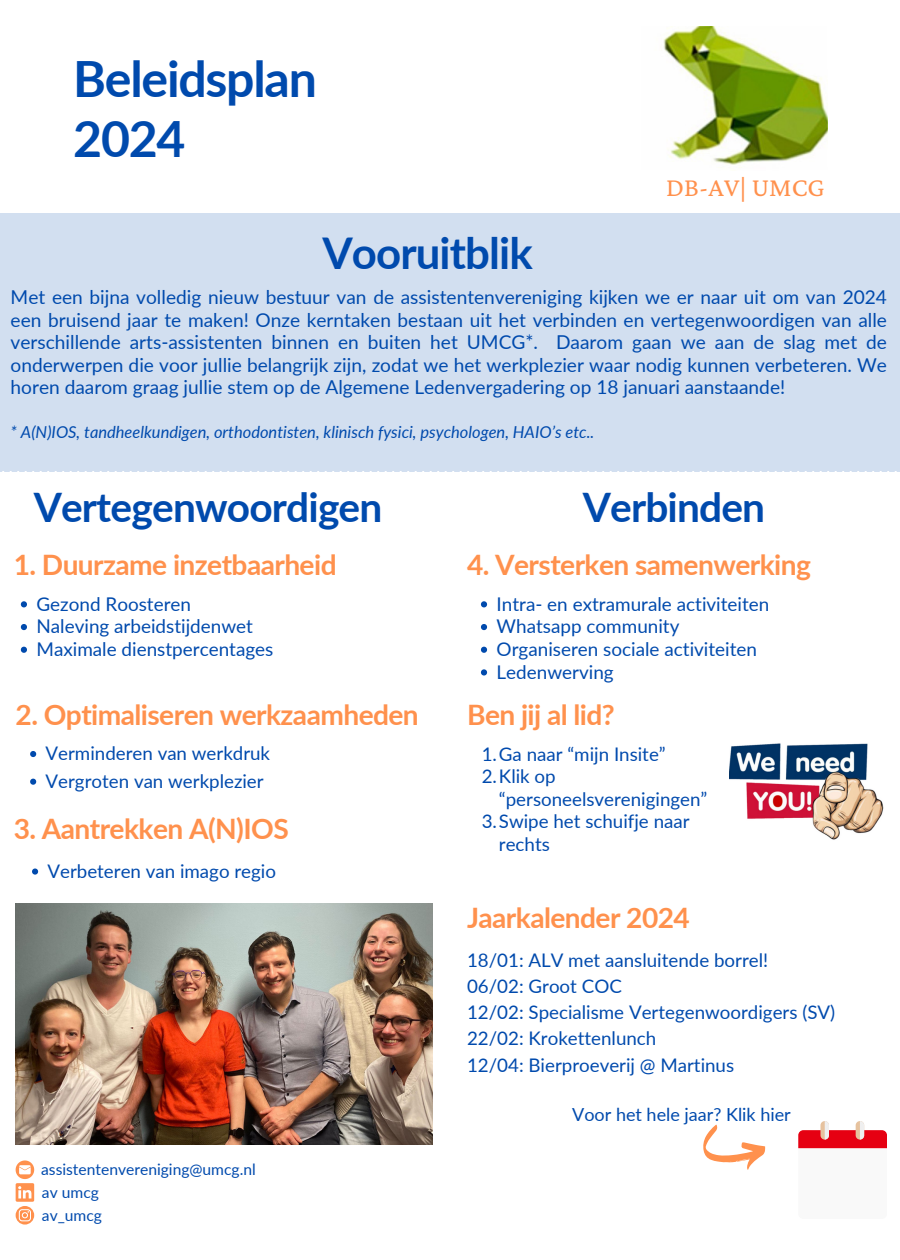
<style>
.page{position:relative;width:900px;height:1260px;background:#fff}
.page>*{position:absolute;margin:0;border:0;box-sizing:border-box;transform-origin:0 0}
.t1{font:700 50px/60px "Lato";letter-spacing:-.025em;color:#004aad}
.t2{font:700 43.75px "Lato";letter-spacing:-.02em;color:#004aad}
.t3{font:700 40.62px "Lato";letter-spacing:-.02em;color:#004aad}
.t4{font:700 28.12px "Lato";letter-spacing:-.02em;color:#ff914d}
.t5{font:27.06px "Crimson Pro";color:#ff914d}
.t6{font:19.12px/22.5px "Lato";color:#004aad;text-align:justify}
.t7{font:18.94px "Lato";color:#004aad}
.t8{font:18.75px/22.5px "Lato";color:#004aad}
.t9{font:18px "Lato";color:#004aad}
.t10{font:italic 16.5px "Lato";color:#004aad}
.t11{font:15.62px "Lato";color:#004aad}
</style>
<div class="page">
<div style="left:0;top:213px;width:900px;height:258px;background:#d2dff0"></div>
<svg style="left:798px;top:1121px;width:89px;height:28px"></svg>
<svg style="left:703px;top:1125px;width:62px;height:45px"></svg>
<img style="left:663px;top:26px;width:164px;height:139px">
<img style="left:16px;top:904px;width:417px;height:240px">
<svg style="left:16px;top:1160px;width:18px;height:65px"></svg>
<img style="left:730px;top:743px;width:154px;height:97px">
<svg style="left:30px;top:751px;width:6px;height:6px"></svg>
<svg style="left:30px;top:779px;width:6px;height:6px"></svg>
<svg style="left:21px;top:601px;width:6px;height:6px"></svg>
<svg style="left:21px;top:624px;width:6px;height:6px"></svg>
<svg style="left:21px;top:647px;width:6px;height:6px"></svg>
<svg style="left:32px;top:869px;width:6px;height:6px"></svg>
<svg style="left:481px;top:601px;width:6px;height:6px"></svg>
<svg style="left:481px;top:624px;width:6px;height:6px"></svg>
<svg style="left:481px;top:647px;width:6px;height:6px"></svg>
<svg style="left:481px;top:669px;width:6px;height:7px"></svg>
<p class="t1" style="left:73px;top:48px;width:245px">Beleidsplan<br>2024</p>
<p class="t5" style="left:666px;top:172px;width:160px">DB-AV| UMCG</p>
<p class="t2" style="left:322px;top:226px;width:212px">Vooruitblik</p>
<p class="t6" style="left:11px;top:286px;width:878px">Met een bijna volledig nieuw bestuur van de assistentenvereniging kijken we er naar uit om van 2024 een bruisend jaar te maken! Onze kerntaken bestaan uit het verbinden en vertegenwoordigen van alle verschillende arts-assistenten binnen en buiten het UMCG*. Daarom gaan we aan de slag met de onderwerpen die voor jullie belangrijk zijn, zodat we het werkplezier waar nodig kunnen verbeteren. We horen daarom graag jullie stem op de Algemene Ledenvergadering op 18 januari aanstaande!</p>
<p class="t10" style="left:11px;top:422px;width:585px">* A(N)IOS, tandheelkundigen, orthodontisten, klinisch fysici, psychologen, HAIO’s etc..</p>
<p class="t3" style="left:34px;top:482px;width:350px">Vertegenwoordigen</p>
<p class="t3" style="left:583px;top:482px;width:184px">Verbinden</p>
<p class="t4" style="left:14px;top:547px;width:324px">1. Duurzame inzetbaarheid</p>
<p class="t4" style="left:467px;top:547px;width:345px">4. Versterken samenwerking</p>
<p class="t7" style="left:36px;top:592px;width:156px">Gezond Roosteren</p>
<p class="t7" style="left:36px;top:615px;width:218px">Naleving arbeidstijdenwet</p>
<p class="t7" style="left:36px;top:637px;width:239px">Maximale dienstpercentages</p>
<p class="t4" style="left:16px;top:697px;width:405px">2. Optimaliseren werkzaamheden</p>
<p class="t8" style="left:46px;top:742px;width:226px">Verminderen van werkdruk</p>
<p class="t8" style="left:46px;top:770px;width:220px">Vergroten van werkplezier</p>
<p class="t4" style="left:14px;top:811px;width:277px">3. Aantrekken A(N)IOS</p>
<p class="t8" style="left:47px;top:859px;width:230px">Verbeteren van imago regio</p>
<p class="t11" style="left:41px;top:1160px;width:216px">assistentenvereniging@umcg.nl</p>
<p class="t11" style="left:42px;top:1182px;width:58px">av umcg</p>
<p class="t11" style="left:42px;top:1205px;width:62px">av_umcg</p>
<p class="t7" style="left:497px;top:592px;width:274px">Intra- en extramurale activiteiten</p>
<p class="t7" style="left:497px;top:615px;width:184px">Whatsapp community</p>
<p class="t7" style="left:497px;top:637px;width:262px">Organiseren sociale activiteiten</p>
<p class="t7" style="left:497px;top:660px;width:119px">Ledenwerving</p>
<p class="t4" style="left:467px;top:697px;width:149px">Ben jij al lid?</p>
<p class="t8" style="left:482px;top:742px;width:186px">1.Ga naar “mijn Insite”</p>
<p class="t8" style="left:499px;top:765px;width:210px;text-indent:-17px">2.Klik op “personeelsverenigingen”</p>
<p class="t8" style="left:499px;top:810px;width:192px;text-indent:-17px">3.Swipe het schuifje naar rechts</p>
<p class="t4" style="left:467px;top:900px;width:224px">Jaarkalender 2024</p>
<p class="t8" style="left:467px;top:948px;width:303px">18/01: ALV met aansluitende borrel!</p>
<p class="t8" style="left:467px;top:974px;width:156px">06/02: Groot COC</p>
<p class="t8" style="left:467px;top:1001px;width:370px">12/02: Specialisme Vertegenwoordigers (SV)</p>
<p class="t8" style="left:467px;top:1027px;width:191px">22/02: Krokettenlunch</p>
<p class="t8" style="left:467px;top:1053px;width:269px">12/04: Bierproeverij @ Martinus</p>
<p class="t9" style="left:572px;top:1103px;width:220px">Voor het hele jaar? Klik hier</p>
</div>
